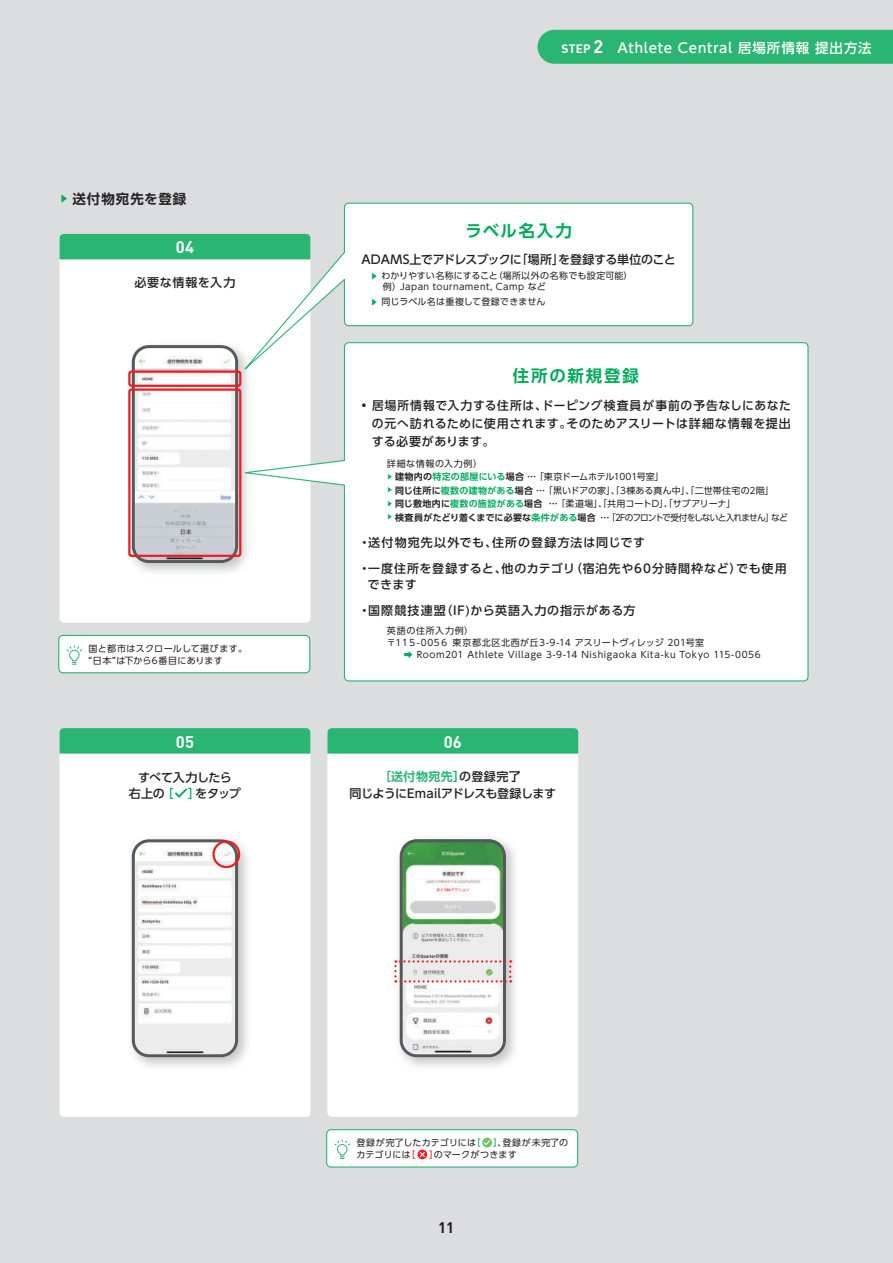
<style>
.page{position:relative;width:893px;height:1263px;background:#dcdddf}
.page>*{position:absolute;margin:0;border:0;box-sizing:border-box;transform-origin:0 0}
.t1{font:700 16.5px "UD Shin Go Pr 6 De";letter-spacing:.105em;color:#00ab5b}
.t2{font:700 16.5px "DIN";color:#fff}
.t3{font:700 15px "DIN";color:#231f20}
.t4{font:500 13.5px "UD Shin Go Pr 6";letter-spacing:.06em;color:#fff}
.t5{font:700 13.5px "UD Shin Go Pr 6 De";letter-spacing:.07em;color:#231f20}
.t6{font:500 12px/25.5px "UD Shin Go Pr 6";letter-spacing:.075em;color:#231f20}
.t7{font:500 12px/18px "UD Shin Go Pr 6";letter-spacing:.035em;color:#231f20;text-align:justify}
.t8{font:500 12px/16.5px "UD Shin Go Pr 6";letter-spacing:-.03em;color:#231f20;text-align:center}
.t9{font:500 12px "UD Shin Go Pr 6";letter-spacing:-.025em;color:#231f20}
.t10{font:700 12px "UD Shin Go Pr 6 De";letter-spacing:.035em;color:#2bb572}
.t11{font:500 12px "UD Shin Go Pr 6";letter-spacing:.055em;color:#231f20}
.t12{font:9px/13.5px "UD Shin Go Pr 6";letter-spacing:-.015em;color:#231f20}
.t13{font:9px/12px "UD Shin Go Pr 6";letter-spacing:.03em;color:#231f20}
.t14{font:9px "UD Shin Go Pr 6";letter-spacing:.065em;color:#231f20}
.t15{font:9px "UD Shin Go Pr 6";letter-spacing:.01em;color:#231f20}
.t16{font:9px "UD Shin Go Pr 6";letter-spacing:.08em;color:#231f20}
.s1{font-size:9px;color:#00ab5b}
.s2{font-family:"DIN";font-weight:700;font-size:12px}
.s3{font-family:"DIN";font-weight:700;font-size:18px}
.s4{font-weight:500;font-size:7.5px;color:#00ab5b}
.s5{font-family:"UD Shin Go Pr 6 De";font-weight:700;font-size:6px;color:#00ab5b}
.s6{font-family:"UD Shin Go Pr 6 De";font-weight:700}
.s7{font-family:"UD Shin Go Pr 6 De";font-weight:700;color:#00ab5b}
.s8{color:#00ab5b}
.s9{font-family:"UD Shin Go Pr 6";font-weight:500;color:#231f20}
.s10{font-family:"UD Shin Go Pr 6 De";font-weight:700;color:#ee1d23}
</style>
<div class="page">
<div style="left:60px;top:234px;width:250px;height:389px;background:#fff;border-radius:4px"></div>
<div style="left:60px;top:728px;width:250px;height:389px;background:#fff;border-radius:4px"></div>
<div style="left:327px;top:728px;width:251px;height:389px;background:#fff;border-radius:4px"></div>
<div style="left:60px;top:234px;width:173px;height:25px;background:#2bb572"></div>
<svg style="left:60px;top:728px;width:250px;height:26px;background:#2eb674"></svg>
<svg style="left:327px;top:728px;width:251px;height:26px;background:#2fb674"></svg>
<svg style="left:132px;top:345px;width:104px;height:218px"></svg>
<img style="left:131px;top:838px;width:117px;height:229px">
<svg style="left:132px;top:839px;width:106px;height:218px"></svg>
<img style="left:403px;top:838px;width:112px;height:229px">
<div style="left:59px;top:635px;width:251px;height:38px;background:#fff;border-radius:4px"></div>
<div style="left:58px;top:635px;width:252px;height:38px;border:1px solid #2bb572;border-radius:4px"></div>
<svg style="left:66px;top:645px;width:16px;height:20px"></svg>
<div style="left:327px;top:1130px;width:251px;height:37px;background:#fff;border-radius:4px"></div>
<div style="left:326px;top:1129px;width:252px;height:38px;border:1px solid #2bb572;border-radius:4px"></div>
<svg style="left:334px;top:1139px;width:16px;height:20px"></svg>
<div style="left:212px;top:840px;width:28px;height:28px;border:2px solid #ee1d23;border-radius:50%"></div>
<svg style="left:175px;top:788px;width:12px;height:10px"></svg>
<div style="left:537px;top:30px;width:356px;height:34px;background:#2bb572"></div>
<svg style="left:394px;top:839px;width:117px;height:218px"></svg>
<svg style="left:417px;top:1149px;width:10px;height:10px"></svg>
<svg style="left:420px;top:1152px;width:5px;height:5px"></svg>
<svg style="left:482px;top:1138px;width:10px;height:9px"></svg>
<svg style="left:484px;top:1140px;width:6px;height:5px"></svg>
<div style="left:128px;top:370px;width:113px;height:17px;border:2px solid #ee1d23;border-radius:2px"></div>
<div style="left:128px;top:388px;width:113px;height:169px;border:2px solid #ee1d23;border-radius:2px"></div>
<svg style="left:236px;top:342px;width:573px;height:340px"></svg>
<svg style="left:233px;top:202px;width:461px;height:179px"></svg>
<h3 class="t5" style="left:60px;top:188px;width:128px"><span class="s1">▶</span> 送付物宛先を登録</h3>
<h1 class="t2" style="left:176px;top:237px;width:20px">04</h1>
<h3 class="t11" style="left:134px;top:273px;width:102px">必要な情報を入力</h3>
<p class="t13" style="left:89px;top:642px;width:160px">国と都市はスクロールして選びます。“日本”は下から6番目にあります</p>
<h3 class="t4" style="left:561px;top:36px;width:312px"><span class="s2">STEP</span> <span class="s3">2</span> Athlete Central 居場所情報 提出方法</h3>
<h1 class="t1" style="left:465px;top:218px;width:108px">ラベル名入力</h1>
<h3 class="t9" style="left:361px;top:250px;width:316px">ADAMS上でアドレスブックに「場所」を登録する単位のこと</h3>
<p class="t13" style="left:370px;top:270px;width:264px;line-height:10.5px"><span class="s4">▶</span> わかりやすい名称にすること（場所以外の名称でも設定可能）　 例）Japan tournament, Camp など</p>
<p class="t15" style="left:370px;top:294px;width:176px"><span class="s4">▶</span> 同じラベル名は重複して登録できません</p>
<h1 class="t1" style="left:513px;top:362px;width:128px">住所の新規登録</h1>
<h3 class="t7" style="left:372px;top:396px;width:420px;text-indent:-11px">• 居場所情報で入力する住所は、ドーピング検査員が事前の予告なしにあなたの元へ訪れるために使用されます。そのためアスリートは詳細な情報を提出する必要があります。</h3>
<p class="t12" style="left:387px;top:456px;width:402px">詳細な情報の入力例）<br><span class="s5">▶</span> <span class="s6">建物内の</span><span class="s7">特定の部屋にいる</span><span class="s6">場合 …</span>「東京ドームホテル1001号室」<br><span class="s5">▶</span> <span class="s6">同じ住所に</span><span class="s7">複数の建物がある</span><span class="s6">場合 …</span>「黒いドアの家」、「3棟ある真ん中」、「二世帯住宅の2階」<br><span class="s5">▶</span> <span class="s6">同じ敷地内に</span><span class="s7">複数の施設がある</span><span class="s6">場合 …</span>「柔道場」、「共用コートD」、「サブアリーナ」<br><span class="s5">▶</span> <span class="s6">検査員がたどり着くまでに必要な</span><span class="s7">条件がある</span><span class="s6">場合 …</span>「2Fのフロントで受付をしないと入れません」など</p>
<h3 class="t6" style="left:358px;top:530px;width:430px">・送付物宛先以外でも、住所の登録方法は同じです<br>・一度住所を登録すると、他のカテゴリ（宿泊先や60分時間枠など）でも使用</h3>
<h3 class="t6" style="left:358px;top:572px;width:278px;text-indent:9px">できます<br>・国際競技連盟（IF)から英語入力の指示がある方</h3>
<p class="t16" style="left:387px;top:623px;width:88px">英語の住所入力例）</p>
<p class="t13" style="left:387px;top:636px;width:319px">〒1１５-005６ 東京都北区北西が丘3-9-14 アスリートヴィレッジ 201号室</p>
<p class="t14" style="left:404px;top:647px;width:358px"><span class="s8">➡</span> Room201 Athlete Village 3-9-14 Nishigaoka Kita-ku Tokyo 115-0056</p>
<h1 class="t2" style="left:176px;top:731px;width:20px">05</h1>
<h1 class="t2" style="left:444px;top:731px;width:20px">06</h1>
<h3 class="t8" style="left:129px;top:768px;width:114px">すべて入力したら<br>右上の<span class="s7">［ ］</span>をタップ</h3>
<h3 class="t10" style="left:379px;top:767px;width:143px">［送付物宛先<span class="s8">］</span><span class="s9">の登録完了</span></h3>
<h3 class="t8" style="left:349px;top:785px;width:208px">同じようにEmailアドレスも登録します</h3>
<p class="t13" style="left:356px;top:1136px;width:213px">登録が完了したカテゴリには<span class="s7">［　 ］</span>、登録が未完了のカテゴリには<span class="s10">［</span></p>
<p class="t13" style="left:430px;top:1148px;width:89px"><span class="s10">］</span>のマークがつきます</p>
<h2 class="t3" style="left:438px;top:1218px;width:18px">11</h2>
</div>
